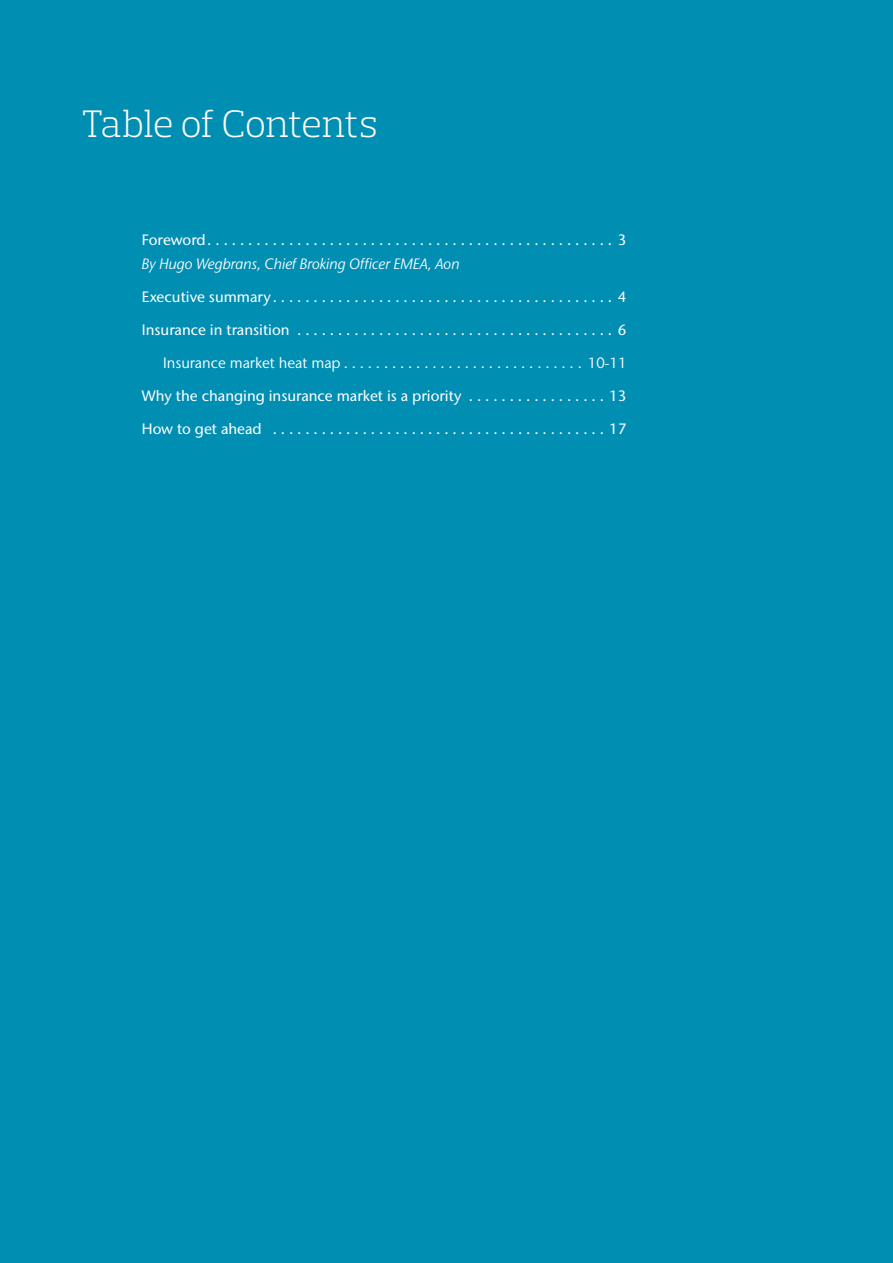
<style>
.page{position:relative;width:893px;height:1263px;background:#008eb3}
.page>*{position:absolute;margin:0;border:0;box-sizing:border-box;transform-origin:0 0}
.t1{font:300 39px "Prelo Slab";letter-spacing:-.015em;color:#fff}
.t2{font:500 15px "Stone Sans IIITC Pro";color:#fff}
.t3{font:15px "Stone Sans IIITC Pro";color:#fff}
.t4{font:italic 15px "Stone Sans IIITC Pro";color:#fff}
</style>
<div class="page">
<h1 class="t1" style="left:81px;top:100px;width:298px">Table of Contents</h1>
<p class="t2" style="left:142px;top:230px;width:486px">Foreword . . . . . . . . . . . . . . . . . . . . . . . . . . . . . . . . . . . . . . . . . . . . . . . . . . 3</p>
<p class="t4" style="left:142px;top:254px;width:319px">By Hugo Wegbrans, Chief Broking Officer EMEA, Aon</p>
<p class="t2" style="left:142px;top:287px;width:486px">Executive summary . . . . . . . . . . . . . . . . . . . . . . . . . . . . . . . . . . . . . . . . . . 4</p>
<p class="t2" style="left:142px;top:320px;width:486px">Insurance in transition . . . . . . . . . . . . . . . . . . . . . . . . . . . . . . . . . . . . . . . 6</p>
<p class="t3" style="left:163px;top:353px;width:465px">Insurance market heat map . . . . . . . . . . . . . . . . . . . . . . . . . . . . . . 10-11</p>
<p class="t2" style="left:142px;top:386px;width:486px">Why the changing insurance market is a priority . . . . . . . . . . . . . . . . . 13</p>
<p class="t2" style="left:142px;top:419px;width:486px">How to get ahead . . . . . . . . . . . . . . . . . . . . . . . . . . . . . . . . . . . . . . . . . 17</p>
</div>
